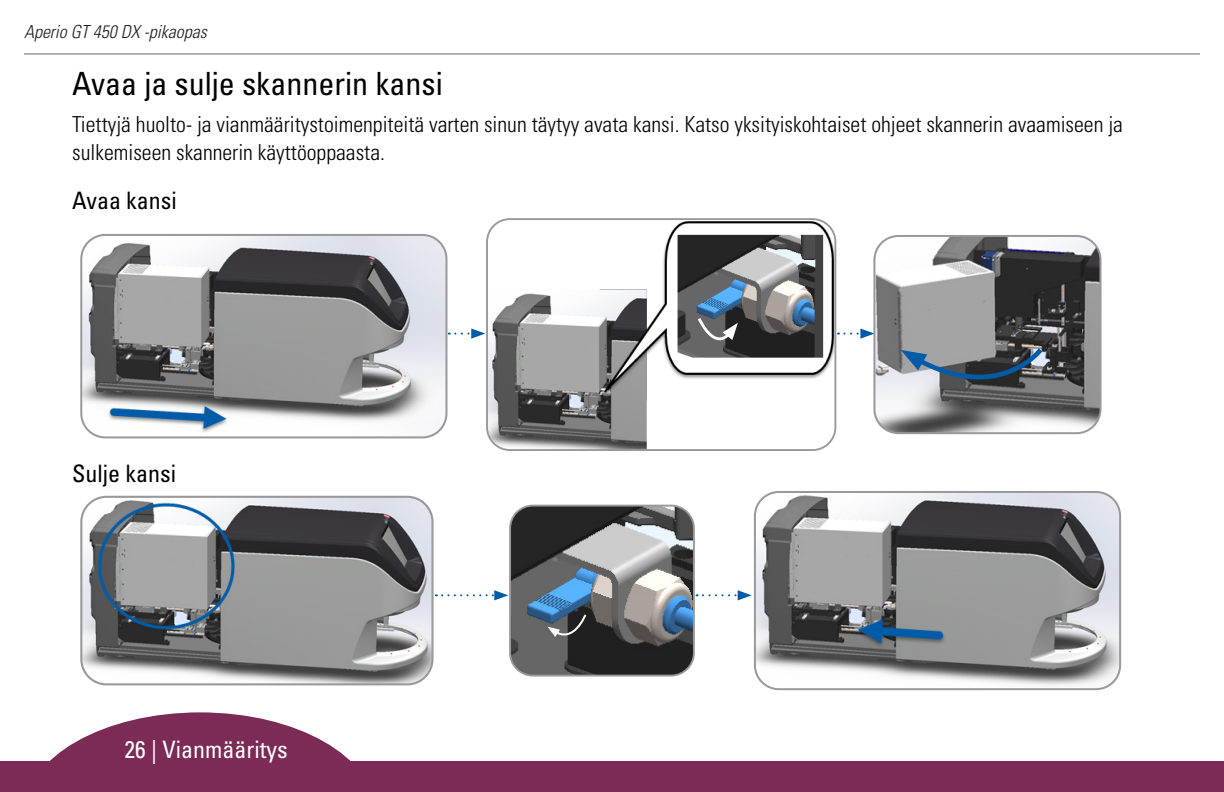
<style>
.page{position:relative;width:1224px;height:792px;background:#fff}
.page>*{position:absolute;margin:0;border:0;box-sizing:border-box;transform-origin:0 0}
.Heading_1QR{font:condensed 32px "Univers LT Std";color:#000}
.Heading_2QR{font:condensed 24px "Univers LT Std";color:#000}
.t1{font:condensed 24px "Univers LT Std";color:#fff}
.Body{font:300 condensed 22px/28px "Univers LT Std";color:#000}
.t2{font:italic 300 condensed 18px "Univers LT Std";color:#231f20}
</style>
<div class="page">
<hr style="left:24px;top:54px;width:1176px;height:1px;background:#666">
<div style="left:0;top:762px;width:1224px;height:30px;background:#7b2b55"></div>
<svg style="left:25px;top:712px;width:350px;height:50px"></svg>
<img style="left:83px;top:235px;width:363px;height:202px">
<div style="left:80px;top:234px;width:367px;height:204px;border:2px solid #999;border-radius:24px"></div>
<img style="left:489px;top:221px;width:346px;height:229px">
<svg style="left:696px;top:316px;width:42px;height:37px;background:#6a6a6b"></svg>
<div style="left:486px;top:218px;width:350px;height:233px;border:2px solid #999;border-radius:23px"></div>
<img style="left:876px;top:238px;width:223px;height:193px">
<svg style="left:901px;top:345px;width:144px;height:60px;background:#717a82"></svg>
<div style="left:873px;top:235px;width:229px;height:199px;border:2px solid #999;border-radius:24px"></div>
<img style="left:83px;top:497px;width:348px;height:187px">
<div style="left:80px;top:496px;width:354px;height:189px;border:2px solid #999;border-radius:25px"></div>
<img style="left:510px;top:506px;width:182px;height:168px">
<svg style="left:548px;top:613px;width:39px;height:31px"></svg>
<div style="left:509px;top:505px;width:186px;height:172px;border:2px solid #999;border-radius:23px"></div>
<img style="left:755px;top:492px;width:365px;height:197px">
<div style="left:754px;top:491px;width:367px;height:199px;border:2px solid #999;border-radius:24px"></div>
<svg style="left:449px;top:328px;width:36px;height:11px"></svg>
<svg style="left:838px;top:328px;width:36px;height:11px"></svg>
<svg style="left:436px;top:590px;width:72px;height:10px"></svg>
<svg style="left:697px;top:590px;width:55px;height:10px"></svg>
<p class="t2" style="left:24px;top:21px;width:184px">Aperio GT 450 DX -pikaopas</p>
<p class="Heading_1QR" style="left:72px;top:64px;width:372px">Avaa ja sulje skannerin kansi</p>
<p class="Body" style="left:72px;top:110px;width:1052px">Tiettyjä huolto- ja vianmääritystoimenpiteitä varten sinun täytyy avata kansi. Katso yksityiskohtaiset ohjeet skannerin avaamiseen ja sulkemiseen skannerin käyttöoppaasta.</p>
<p class="Heading_2QR" style="left:72px;top:185px;width:106px">Avaa kansi</p>
<p class="Heading_2QR" style="left:72px;top:458px;width:105px">Sulje kansi</p>
<p class="t1" style="left:124px;top:734px;width:165px">26 | Vianmääritys</p>
</div>
